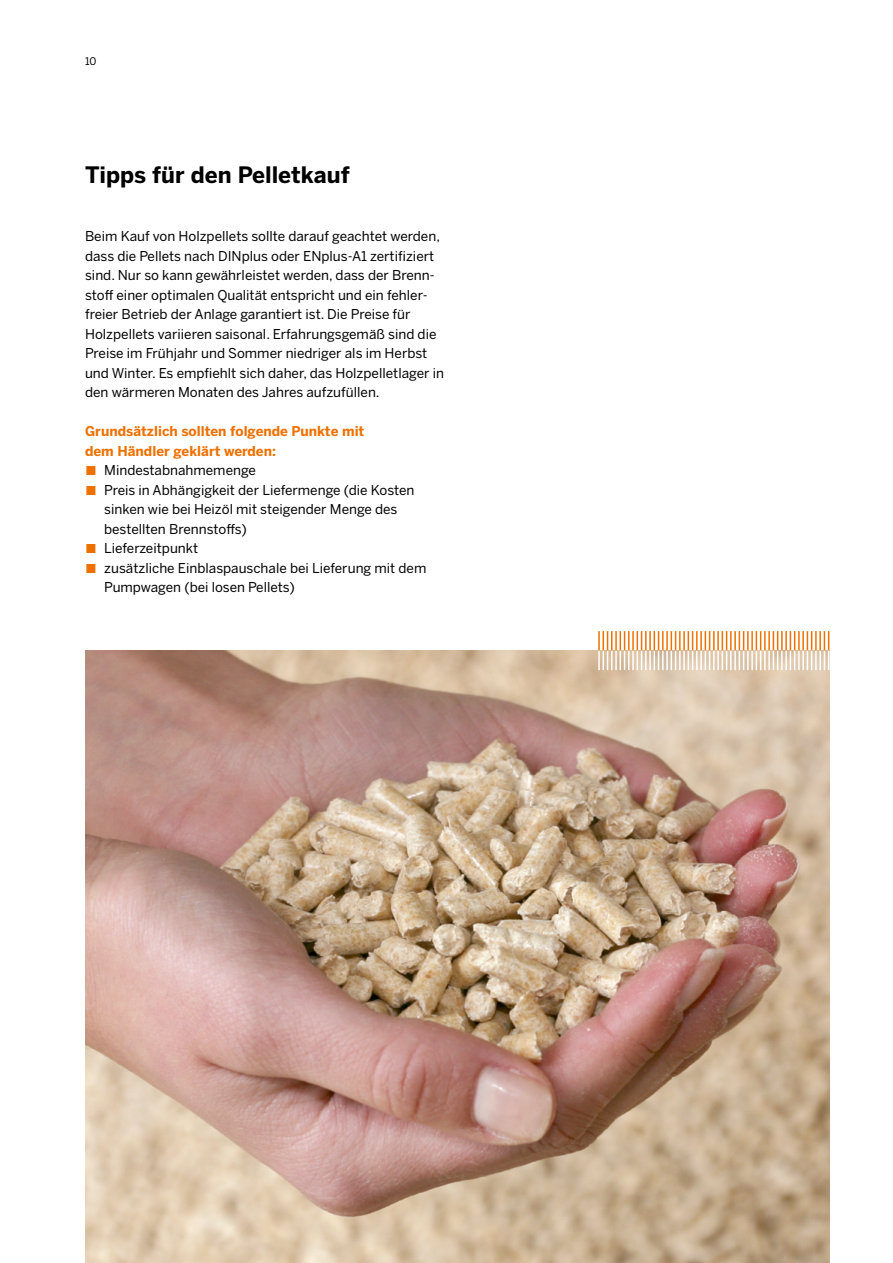
<style>
.page{position:relative;width:893px;height:1263px;background:#fff}
.page>*{position:absolute;margin:0;border:0;box-sizing:border-box;transform-origin:0 0}
.t1{font:700 22.5px "Benton Sans";color:#000}
.t2{font:13.5px/19.5px "Benton Sans";color:#000}
.t3{font:700 13.5px/19.5px "Benton Sans";color:#ee7100}
.t4{font:10.5px "Benton Sans";color:#000}
.s1{font-family:"Arial";font-size:19.5px;color:#ee7100}
</style>
<div class="page">
<img style="left:85px;top:651px;width:744px;height:612px">
<svg style="left:598px;top:631px;width:231px;height:39px"></svg>
<p class="t4" style="left:85px;top:55px;width:13px">10</p>
<h1 class="t1" style="left:85px;top:161px;width:266px">Tipps für den Pelletkauf</h1>
<p class="t2" style="left:85px;top:226px;width:360px">Beim Kauf von Holzpellets sollte darauf geachtet werden, dass die Pellets nach DINplus oder ENplus-A1 zertifiziert sind. Nur so kann gewährleistet werden, dass der Brenn&shy;stoff einer optimalen Qualität entspricht und ein fehler&shy;freier Betrieb der Anlage garantiert ist. Die Preise für Holzpellets variieren saisonal. Erfahrungsgemäß sind die Preise im Frühjahr und Sommer niedriger als im Herbst und Winter. Es empfiehlt sich daher, das Holzpelletlager in den wärmeren Monaten des Jahres aufzufüllen.</p>
<p class="t3" style="left:85px;top:421px;width:281px">Grundsätzlich sollten folgende Punkte mit dem Händler geklärt werden:</p>
<p class="t2" style="left:85px;top:460px;width:172px"><span class="s1">■</span> Mindestabnahmemenge</p>
<p class="t2" style="left:104px;top:480px;width:312px;text-indent:-19px"><span class="s1">■</span> Preis in Abhängigkeit der Liefermenge (die Kosten sinken wie bei Heizöl mit steigender Menge des bestellten Brennstoffs)</p>
<p class="t2" style="left:85px;top:538px;width:115px"><span class="s1">■</span> Lieferzeitpunkt</p>
<p class="t2" style="left:104px;top:558px;width:324px;text-indent:-19px"><span class="s1">■</span> zusätzliche Einblaspauschale bei Lieferung mit dem<br>Pumpwagen (bei losen Pellets)</p>
</div>
